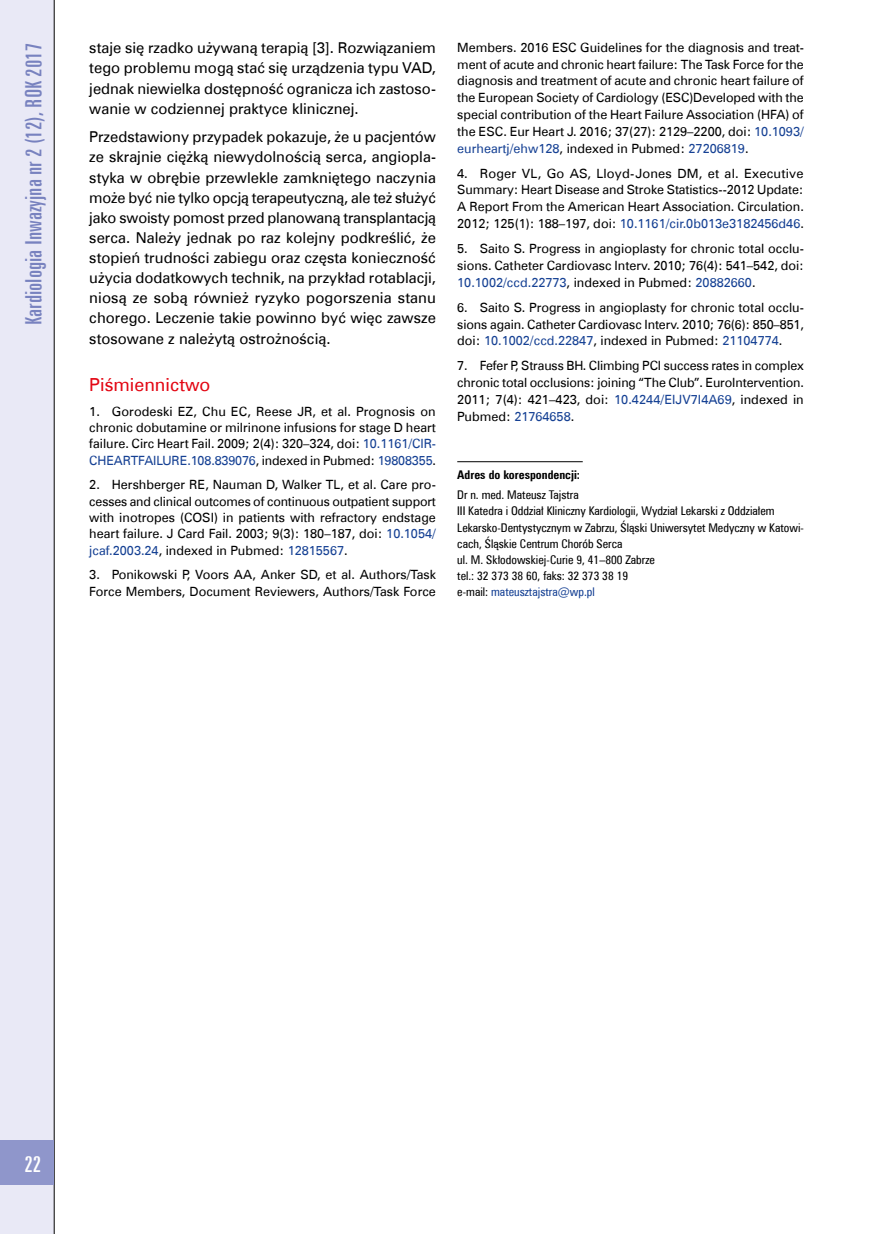
<style>
.page{position:relative;width:872px;height:1234px;background:#fff}
.page>*{position:absolute;margin:0;border:0;box-sizing:border-box;transform-origin:0 0}
.t1{font:22.5px "Zurich X Cn EU";color:#7882bf;scale:1.07 1}
.t2{font:22.5px "Zurich X Cn EU";color:#fff;scale:1.07 1}
.t3{font:18px "Zurich EU";color:#e30613}
.t4{font:15px/20.1px "Zurich EU";color:#000;text-align:justify}
.t5{font:12.75px/16.8px "Zurich EU";color:#000;text-align:justify}
.t6{font:12px/16px "Zurich Cn EU";color:#000}
.t7{font:700 12px "Zurich Cn EU";color:#000}
.s1{color:#164194}
</style>
<div class="page">
<div style="left:0;top:0;width:54px;height:1233px;background:#e9e9f6"></div>
<hr style="left:54px;top:0;width:1px;height:1233px;background:#000">
<div style="left:0;top:1140px;width:54px;height:44px;background:#8f96cb"></div>
<hr style="left:457px;top:461px;width:126px;height:1px;background:#000">
<h1 class="t1" style="left:20px;top:325px;width:265px;rotate:-90deg">Kardiologia Inwazyjna nr 2 (12), ROK 2017</h1>
<p class="t4" style="left:89px;top:38px;width:348px">staje się rzadko używaną terapią [3]. Rozwiązaniem tego problemu mogą stać się urządzenia typu VAD, jednak niewielka dostępność ogranicza ich zastoso&shy;wanie w codziennej praktyce klinicznej.</p>
<p class="t4" style="left:89px;top:127px;width:348px">Przedstawiony przypadek pokazuje, że u pacjentów ze skrajnie ciężką niewydolnością serca, angiopla&shy;styka w obrębie przewlekle zamkniętego naczynia może być nie tylko opcją terapeutyczną, ale też służyć jako swoisty pomost przed planowaną transplantacją serca. Należy jednak po raz kolejny podkreślić, że stopień trudności zabiegu oraz częsta konieczność użycia dodatkowych technik, na przykład rotablacji, niosą ze sobą również ryzyko pogorszenia stanu chorego. Leczenie takie powinno być więc zawsze stosowane z należytą ostrożnością.</p>
<h2 class="t3" style="left:89px;top:373px;width:123px">Piśmiennictwo</h2>
<p class="t5" style="left:89px;top:402px;width:348px;line-height:16.4px">1. Gorodeski EZ, Chu EC, Reese JR, et al. Prognosis on chronic dobutamine or milrinone infusions for stage D heart failure. Circ Heart Fail. 2009; 2(4): 320–324, doi: <span class="s1">10.1161/CIR-CHEARTFAILURE.108.839076</span>, indexed in Pubmed: <span class="s1">19808355</span>.</p>
<p class="t5" style="left:89px;top:476px;width:348px;line-height:16.4px">2. Hershberger RE, Nauman D, Walker TL, et al. Care pro&shy;cesses and clinical outcomes of continuous outpatient support with inotropes (COSI) in patients with refractory endstage heart failure. J Card Fail. 2003; 9(3): 180–187, doi: <span class="s1">10.1054/ jcaf.2003.24</span>, indexed in Pubmed: <span class="s1">12815567</span>.</p>
<p class="t5" style="left:89px;top:566px;width:348px;line-height:16.4px">3. Ponikowski P, Voors AA, Anker SD, et al. Authors/Task<br>Force Members, Document Reviewers, Authors/Task Force</p>
<p class="t5" style="left:457px;top:39px;width:348px">Members. 2016 ESC Guidelines for the diagnosis and treat&shy;ment of acute and chronic heart failure: The Task Force for the diagnosis and treatment of acute and chronic heart failure of the European Society of Cardiology (ESC)Developed with the special contribution of the Heart Failure Association (HFA) of the ESC. Eur Heart J. 2016; 37(27): 2129–2200, doi: <span class="s1">10.1093/ eurheartj/ehw128</span>, indexed in Pubmed: <span class="s1">27206819</span>.</p>
<p class="t5" style="left:457px;top:164px;width:348px">4. Roger VL, Go AS, Lloyd-Jones DM, et al. Executive Summary: Heart Disease and Stroke Statistics--2012 Update:<br>A Report From the American Heart Association. Circulation.<br>2012; 125(1): 188–197, doi: <span class="s1">10.1161/cir.0b013e3182456d46</span>.</p>
<p class="t5" style="left:457px;top:240px;width:348px">5. Saito S. Progress in angioplasty for chronic total occlu&shy;sions. Catheter Cardiovasc Interv. 2010; 76(4): 541–542, doi:<br><span class="s1">10.1002/ccd.22773</span>, indexed in Pubmed: <span class="s1">20882660</span>.</p>
<p class="t5" style="left:457px;top:298px;width:348px">6. Saito S. Progress in angioplasty for chronic total occlu&shy;sions again. Catheter Cardiovasc Interv. 2010; 76(6): 850–851, doi: <span class="s1">10.1002/ccd.22847</span>, indexed in Pubmed: <span class="s1">21104774</span>.</p>
<p class="t5" style="left:457px;top:357px;width:348px">7. Fefer P, Strauss BH. Climbing PCI success rates in complex chronic total occlusions: joining “The Club”. EuroIntervention.<br>2011; 7(4): 421–423, doi: <span class="s1">10.4244/EIJV7I4A69</span>, indexed in Pubmed: <span class="s1">21764658</span>.</p>
<p class="t7" style="left:457px;top:467px;width:124px">Adres do korespondencji:</p>
<p class="t6" style="left:457px;top:487px;width:348px">Dr n. med. Mateusz Tajstra<br>III Katedra i Oddział Kliniczny Kardiologii, Wydział Lekarski z Oddziałem Lekarsko-Dentystycznym w Zabrzu, Śląski Uniwersytet Medyczny w Katowi&shy;cach, Śląskie Centrum Chorób Serca<br>ul. M. Skłodowskiej-Curie 9, 41–800 Zabrze<br>tel.: 32 373 38 60, faks: 32 373 38 19<br>e-mail: <span class="s1">mateusztajstra@wp.pl</span></p>
<h1 class="t2" style="left:24px;top:1150px;width:17px">22</h1>
</div>
